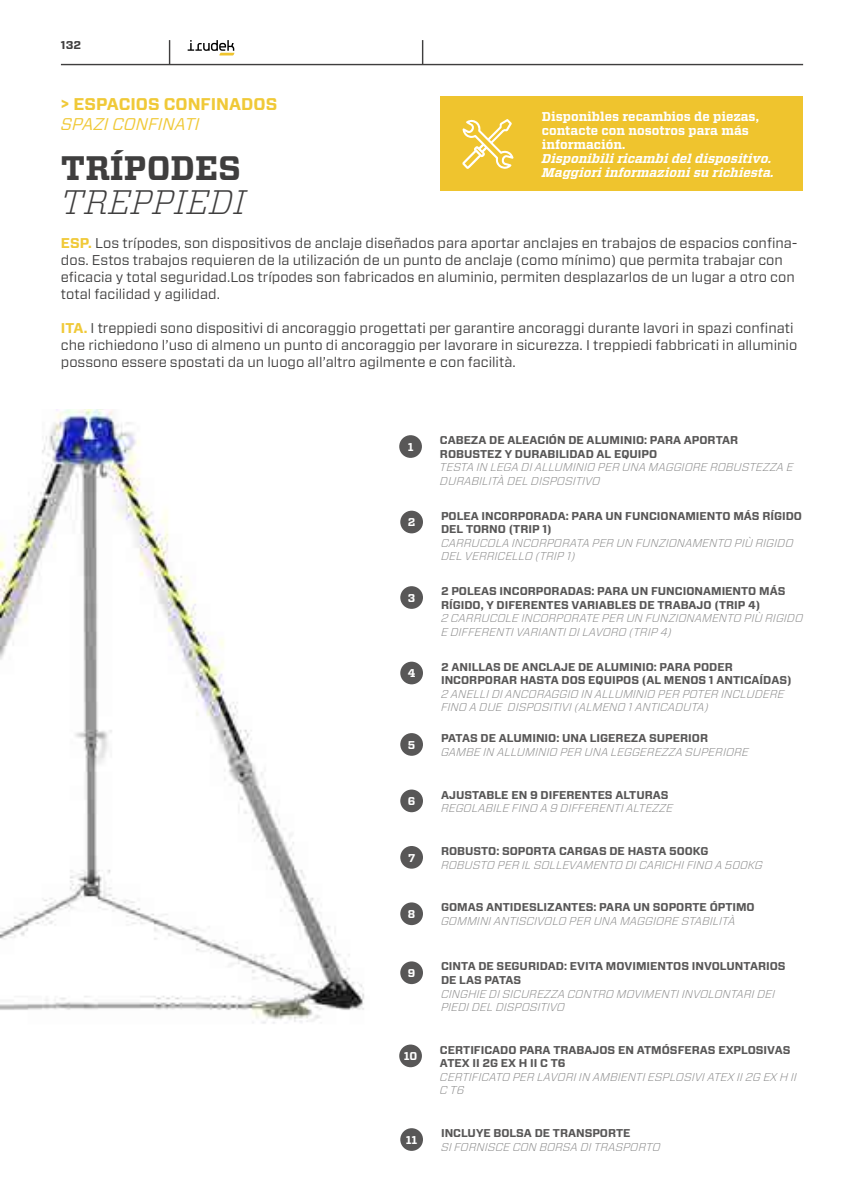
<style>
.page{position:relative;width:844px;height:1191px;background:#fff}
.page>*{position:absolute;margin:0;border:0;box-sizing:border-box;transform-origin:0 0}
.t1{font:italic 300 33.95px "Vitesse";color:#3f3e3e}
.t2{font:700 33.95px "Vitesse";color:#3f3e3e}
.t3{font:700 16.97px "Vitesse Sans";color:#f0c938}
.t4{font:italic 16.97px "Vitesse Sans";color:#f0c938}
.t5{font:14.17px/17px "Vitesse Sans";color:#3f3e3e}
.t6{font:700 12.78px/14.2px "Vitesse";color:#fff}
.t7{font:italic 700 12.78px/14.2px "Vitesse";color:#fff}
.t8{font:italic 300 11.38px/13.7px "Vitesse Sans";color:#868686}
.t9{font:700 11.38px/13.7px "Vitesse Sans";color:#585757}
.t10{font:700 11.38px "Vitesse";color:#fff}
.t11{font:700 11.38px "Vitesse Sans";color:#3f3e3e}
.s1{font-weight:700;color:#f0c938}
</style>
<div class="page">
<div style="left:399px;top:435px;width:23px;height:23px;background:#585757;border-radius:50%"></div>
<div style="left:400px;top:511px;width:23px;height:22px;background:#585757;border-radius:50%"></div>
<div style="left:400px;top:586px;width:23px;height:23px;background:#585757;border-radius:50%"></div>
<div style="left:400px;top:733px;width:23px;height:23px;background:#585757;border-radius:50%"></div>
<div style="left:400px;top:789px;width:23px;height:23px;background:#585757;border-radius:50%"></div>
<div style="left:400px;top:846px;width:23px;height:22px;background:#585757;border-radius:50%"></div>
<div style="left:400px;top:902px;width:23px;height:23px;background:#585757;border-radius:50%"></div>
<div style="left:400px;top:961px;width:23px;height:23px;background:#585757;border-radius:50%"></div>
<div style="left:399px;top:1044px;width:23px;height:23px;background:#585757;border-radius:50%"></div>
<div style="left:400px;top:1128px;width:23px;height:22px;background:#585757;border-radius:50%"></div>
<div style="left:440px;top:97px;width:362px;height:94px;background:#efc42e"></div>
<svg style="left:462px;top:119px;width:51px;height:50px"></svg>
<div style="left:400px;top:661px;width:23px;height:23px;background:#585757;border-radius:50%"></div>
<img style="left:1px;top:409px;width:363px;height:615px">
<svg style="left:187px;top:40px;width:47px;height:15px"></svg>
<hr style="left:61px;top:64px;width:741px;height:1px;background:#3f3e3e">
<svg style="left:169px;top:40px;width:1px;height:24px"></svg>
<svg style="left:422px;top:40px;width:1px;height:24px"></svg>
<p class="t11" style="left:61px;top:38px;width:22px">132</p>
<h2 class="t3" style="left:61px;top:93px;width:218px">&gt; ESPACIOS CONFINADOS</h2>
<h2 class="t4" style="left:61px;top:113px;width:140px">SPAZI CONFINATI</h2>
<p class="t6" style="left:541px;top:109px;width:218px">Disponibles recambios de piezas, contacte con nosotros para más información.</p>
<p class="t7" style="left:541px;top:152px;width:233px">Disponibili ricambi del dispositivo.<br>Maggiori informazioni su richiesta.</p>
<h1 class="t2" style="left:61px;top:146px;width:182px">TRÍPODES</h1>
<h1 class="t1" style="left:61px;top:179px;width:187px">TREPPIEDI</h1>
<p class="t5" style="left:61px;top:234px;width:738px"><span class="s1">ESP.</span> Los trípodes, son dispositivos de anclaje diseñados para aportar anclajes en trabajos de espacios confina&shy;dos. Estos trabajos requieren de la utilización de un punto de anclaje (como mínimo) que permita trabajar con eficacia y total seguridad.Los trípodes son fabricados en aluminio, permiten desplazarlos de un lugar a otro con total facilidad y agilidad.</p>
<p class="t5" style="left:61px;top:319px;width:737px"><span class="s1">ITA.</span> I treppiedi sono dispositivi di ancoraggio progettati per garantire ancoraggi durante lavori in spazi confinati che richiedono l’uso di almeno un punto di ancoraggio per lavorare in sicurezza. I treppiedi fabbricati in alluminio possono essere spostati da un luogo all’altro agilmente e con facilità.</p>
<p class="t10" style="left:407px;top:439px;width:7px">1</p>
<p class="t10" style="left:408px;top:515px;width:9px">2</p>
<p class="t10" style="left:408px;top:590px;width:9px">3</p>
<p class="t10" style="left:407px;top:665px;width:9px">4</p>
<p class="t10" style="left:408px;top:737px;width:9px">5</p>
<p class="t10" style="left:408px;top:793px;width:9px">6</p>
<p class="t10" style="left:408px;top:850px;width:9px">7</p>
<p class="t10" style="left:408px;top:906px;width:9px">8</p>
<p class="t10" style="left:408px;top:965px;width:9px">9</p>
<p class="t10" style="left:403px;top:1048px;width:15px">10</p>
<p class="t10" style="left:406px;top:1132px;width:13px">11</p>
<p class="t9" style="left:440px;top:433px;width:300px">CABEZA DE ALEACIÓN DE ALUMINIO: PARA APORTAR<br>ROBUSTEZ Y DURABILIDAD AL EQUIPO</p>
<p class="t8" style="left:440px;top:460px;width:355px">TESTA IN LEGA DI ALLUMINIO PER UNA MAGGIORE ROBUSTEZZA E<br>DURABILITÀ DEL DISPOSITIVO</p>
<p class="t9" style="left:441px;top:509px;width:362px">POLEA INCORPORADA: PARA UN FUNCIONAMIENTO MÁS RÍGIDO<br>DEL TORNO (TRIP 1)</p>
<p class="t8" style="left:441px;top:536px;width:354px">CARRUCOLA INCORPORATA PER UN FUNZIONAMENTO PIÙ RIGIDO<br>DEL VERRICELLO (TRIP 1)</p>
<p class="t9" style="left:441px;top:584px;width:346px">2 POLEAS INCORPORADAS: PARA UN FUNCIONAMIENTO MÁS<br>RÍGIDO, Y DIFERENTES VARIABLES DE TRABAJO (TRIP 4)</p>
<p class="t8" style="left:441px;top:611px;width:363px">2 CARRUCOLE INCORPORATE PER UN FUNZIONAMENTO PIÙ RIGIDO<br>E DIFFERENTI VARIANTI DI LAVORO (TRIP 4)</p>
<p class="t9" style="left:441px;top:660px;width:352px">2 ANILLAS DE ANCLAJE DE ALUMINIO: PARA PODER<br>INCORPORAR HASTA DOS EQUIPOS (AL MENOS 1 ANTICAÍDAS)</p>
<p class="t8" style="left:441px;top:687px;width:345px">2 ANELLI DI ANCORAGGIO IN ALLUMINIO PER POTER INCLUDERE<br>FINO A DUE DISPOSITIVI (ALMENO 1 ANTICADUTA)</p>
<p class="t9" style="left:441px;top:731px;width:268px">PATAS DE ALUMINIO: UNA LIGEREZA SUPERIOR</p>
<p class="t8" style="left:441px;top:744px;width:309px">GAMBE IN ALLUMINIO PER UNA LEGGEREZZA SUPERIORE</p>
<p class="t9" style="left:441px;top:788px;width:229px">AJUSTABLE EN 9 DIFERENTES ALTURAS</p>
<p class="t8" style="left:441px;top:801px;width:233px">REGOLABILE FINO A 9 DIFFERENTI ALTEZZE</p>
<p class="t9" style="left:441px;top:844px;width:269px">ROBUSTO: SOPORTA CARGAS DE HASTA 500KG</p>
<p class="t8" style="left:441px;top:857px;width:323px">ROBUSTO PER IL SOLLEVAMENTO DI CARICHI FINO A 500KG</p>
<p class="t9" style="left:441px;top:900px;width:315px">GOMAS ANTIDESLIZANTES: PARA UN SOPORTE ÓPTIMO</p>
<p class="t8" style="left:441px;top:914px;width:296px">GOMMINI ANTISCIVOLO PER UNA MAGGIORE STABILITÀ</p>
<p class="t9" style="left:441px;top:959px;width:346px">CINTA DE SEGURIDAD: EVITA MOVIMIENTOS INVOLUNTARIOS<br>DE LAS PATAS</p>
<p class="t8" style="left:441px;top:986px;width:335px">CINGHIE DI SICUREZZA CONTRO MOVIMENTI INVOLONTARI DEI<br>PIEDI DEL DISPOSITIVO</p>
<p class="t9" style="left:440px;top:1043px;width:352px">CERTIFICADO PARA TRABAJOS EN ATMÓSFERAS EXPLOSIVAS<br>ATEX II 2G EX H II C T6</p>
<p class="t8" style="left:440px;top:1069px;width:358px">CERTIFICATO PER LAVORI IN AMBIENTI ESPLOSIVI ATEX II 2G EX H II<br>C T6</p>
<p class="t9" style="left:441px;top:1126px;width:191px">INCLUYE BOLSA DE TRANSPORTE</p>
<p class="t8" style="left:441px;top:1139px;width:221px">SI FORNISCE CON BORSA DI TRASPORTO</p>
</div>
